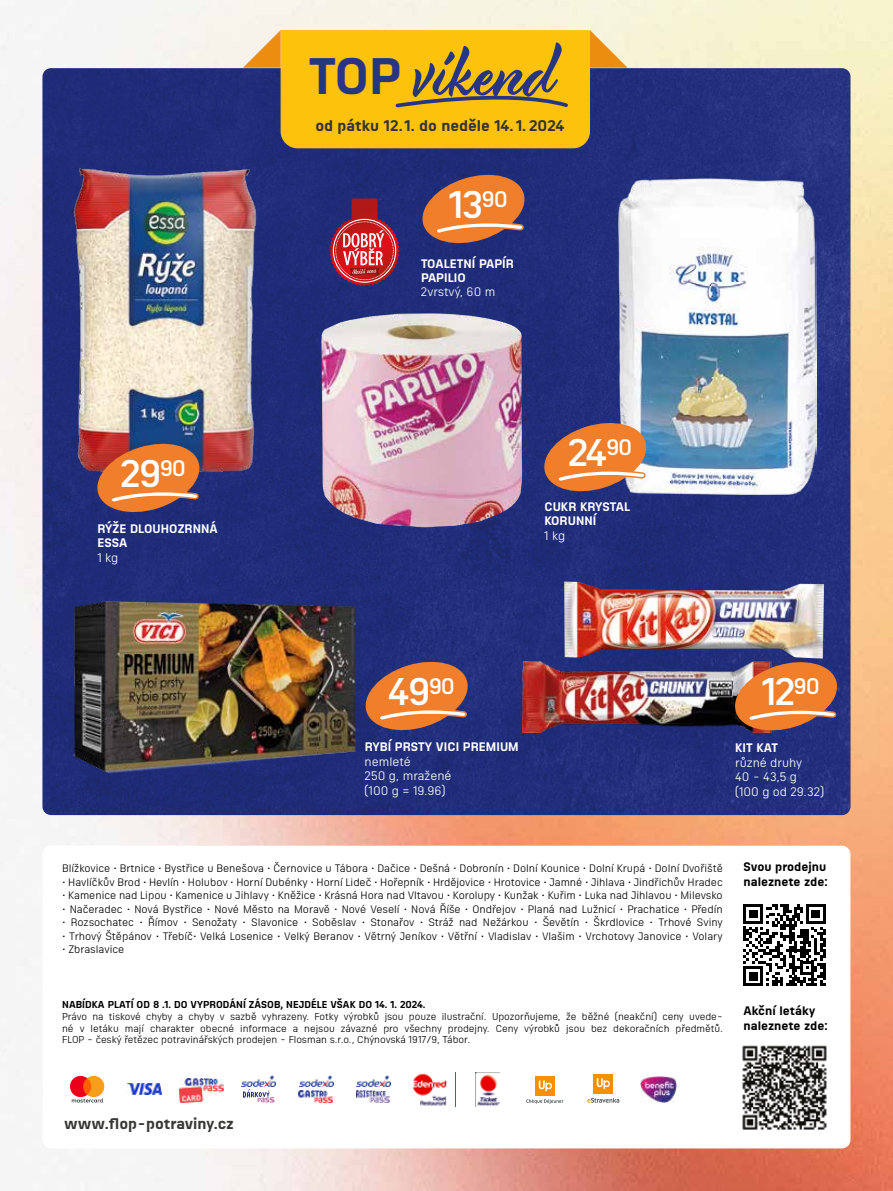
<style>
.page{position:relative;width:893px;height:1191px;background:#fff}
.page>*{position:absolute;margin:0;border:0;box-sizing:border-box;transform-origin:0 0}
.t1{font:74.7px "Modish";color:#283583}
.t2{font:600 37.5px "Sizmo Pro";letter-spacing:-.05em;color:#fff}
.t3{font:700 15px "Sizmo Pro";color:#323334}
.t4{font:700 15px "Sizmo Pro";letter-spacing:-.01em;color:#373735}
.t5{font:700 12px/14.4px "Sizmo Pro";letter-spacing:.005em;color:#fff}
.t6{font:12px/14.4px "Sizmo Pro";color:#fff}
.t7{font:700 12px/14.7px "Sizmo Pro";color:#000}
.t8{font:10.5px "Sizmo Pro";color:#000}
.t9{font:9.75px/11.7px "Sizmo Pro";color:#000;text-align:justify}
.t10{font:700 9.75px "Sizmo Pro";letter-spacing:.005em;color:#000}
.s1{font-family:"Sizmo Pro";font-weight:700;font-size:49.8px}
</style>
<div class="page">
<img style="left:0;top:0;width:893px;height:1191px">
<div style="left:43px;top:845px;width:807px;height:303px;background:#fff;border-radius:9px"></div>
<img style="left:43px;top:68px;width:807px;height:747px">
<svg style="left:243px;top:30px;width:385px;height:118px"></svg>
<img style="left:742px;top:1045px;width:85px;height:85px">
<svg style="left:743px;top:904px;width:82px;height:82px"></svg>
<svg style="left:70px;top:1075px;width:34px;height:27px"></svg>
<img style="left:127px;top:1083px;width:35px;height:11px">
<img style="left:180px;top:1078px;width:43px;height:24px">
<svg style="left:243px;top:1089px;width:31px;height:13px"></svg>
<img style="left:242px;top:1075px;width:34px;height:11px">
<img style="left:298px;top:1091px;width:35px;height:12px">
<img style="left:299px;top:1075px;width:35px;height:11px">
<img style="left:357px;top:1090px;width:32px;height:12px">
<img style="left:357px;top:1075px;width:34px;height:11px">
<img style="left:641px;top:1076px;width:36px;height:26px">
<img style="left:475px;top:1072px;width:25px;height:34px">
<div style="left:535px;top:1076px;width:20px;height:19px;background:#f59100"></div>
<svg style="left:539px;top:1080px;width:13px;height:11px"></svg>
<svg style="left:526px;top:1099px;width:37px;height:4px"></svg>
<svg style="left:587px;top:1097px;width:32px;height:6px"></svg>
<div style="left:593px;top:1073px;width:20px;height:22px;background:#f59100"></div>
<svg style="left:597px;top:1078px;width:13px;height:11px"></svg>
<img style="left:413px;top:1073px;width:34px;height:33px">
<svg style="left:361px;top:657px;width:111px;height:78px"></svg>
<svg style="left:418px;top:170px;width:111px;height:78px"></svg>
<img style="left:564px;top:581px;width:260px;height:77px">
<img style="left:523px;top:661px;width:208px;height:71px">
<svg style="left:731px;top:657px;width:110px;height:78px"></svg>
<img style="left:619px;top:179px;width:197px;height:315px">
<img style="left:320px;top:313px;width:203px;height:214px">
<svg style="left:329px;top:198px;width:71px;height:88px"></svg>
<img style="left:72px;top:601px;width:286px;height:172px">
<img style="left:43px;top:146px;width:230px;height:345px">
<svg style="left:93px;top:439px;width:111px;height:78px"></svg>
<svg style="left:540px;top:418px;width:110px;height:78px"></svg>
<h1 class="t1" style="left:309px;top:25px;width:249px"><span class="s1">TOP</span> víkend</h1>
<h3 class="t3" style="left:315px;top:112px;width:251px">od pátku 12. 1. do neděle 14. 1. 2024</h3>
<h2 class="t2" style="left:449px;top:173px;width:61px">13<sup>90</sup></h2>
<p class="t5" style="left:421px;top:254px;width:94px">TOALETNÍ PAPÍR<br>PAPILIO</p>
<p class="t6" style="left:421px;top:284px;width:76px">2vrstvý, 60 m</p>
<h2 class="t2" style="left:120px;top:442px;width:67px">29<sup>90</sup></h2>
<p class="t5" style="left:97px;top:520px;width:122px">RÝŽE DLOUHOZRNNÁ<br>ESSA</p>
<p class="t6" style="left:97px;top:549px;width:22px">1 kg</p>
<h2 class="t2" style="left:568px;top:421px;width:66px">24<sup>90</sup></h2>
<p class="t5" style="left:544px;top:498px;width:88px">CUKR KRYSTAL<br>KORUNNÍ</p>
<p class="t6" style="left:544px;top:527px;width:22px">1 kg</p>
<h2 class="t2" style="left:388px;top:660px;width:69px">49<sup>90</sup></h2>
<p class="t5" style="left:365px;top:738px;width:156px">RYBÍ PRSTY VICI PREMIUM</p>
<p class="t6" style="left:365px;top:753px;width:88px">nemleté<br>250 g, mražené (100 g = 19.96)</p>
<h2 class="t2" style="left:762px;top:660px;width:60px">12<sup>90</sup></h2>
<p class="t5" style="left:735px;top:739px;width:44px">KIT KAT</p>
<p class="t6" style="left:735px;top:754px;width:91px">různé druhy<br>40 - 43,5 g<br>(100 g od 29.32)</p>
<p class="t8" style="left:62px;top:860px;width:662px">Blížkovice • Brtnice • Bystřice u Benešova • Černovice u Tábora • Dačice • Dešná • Dobronín • Dolní Kounice • Dolní Krupá • Dolní Dvořiště</p>
<p class="t8" style="left:62px;top:874px;width:662px">• Havlíčkův Brod • Hevlín • Holubov • Horní Dubénky • Horní Lideč • Hořepník • Hrdějovice • Hrotovice • Jamné • Jihlava • Jindřichův Hradec</p>
<p class="t8" style="left:62px;top:887px;width:662px">• Kamenice nad Lipou • Kamenice u Jihlavy • Kněžice • Krásná Hora nad Vltavou • Korolupy • Kunžak • Kuřim • Luka nad Jihlavou • Milevsko</p>
<p class="t8" style="left:62px;top:901px;width:662px">• Načeradec • Nová Bystřice • Nové Město na Moravě • Nové Veselí • Nová Říše • Ondřejov • Planá nad Lužnicí • Prachatice • Předín</p>
<p class="t8" style="left:62px;top:914px;width:662px">• Rozsochatec • Římov • Senožaty • Slavonice • Soběslav • Stonařov • Stráž nad Nežárkou • Ševětín • Škrdlovice • Trhové Sviny</p>
<p class="t8" style="left:62px;top:928px;width:662px">• Trhový Štěpánov • Třebíč• Velká Losenice • Velký Beranov • Větrný Jeníkov • Větřní • Vladislav • Vlašim • Vrchotovy Janovice • Volary</p>
<p class="t8" style="left:62px;top:941px;width:64px">• Zbraslavice</p>
<p class="t10" style="left:62px;top:996px;width:365px">NABÍDKA PLATÍ OD 8 .1. DO VYPRODÁNÍ ZÁSOB, NEJDÉLE VŠAK DO 14. 1. 2024.</p>
<p class="t9" style="left:62px;top:1009px;width:662px">Právo na tiskové chyby a chyby v sazbě vyhrazeny. Fotky výrobků jsou pouze ilustrační. Upozorňujeme, že běžné (neakční) ceny uvede&shy;né v letáku mají charakter obecné informace a nejsou závazné pro všechny prodejny. Ceny výrobků jsou bez dekoračních předmětů.<br>FLOP - český řetězec potravinářských prodejen - Flosman s.r.o., Chýnovská 1917/9, Tábor.</p>
<p class="t7" style="left:743px;top:858px;width:86px">Svou prodejnu naleznete zde:</p>
<p class="t7" style="left:743px;top:1002px;width:86px">Akční letáky naleznete zde:</p>
<h3 class="t4" style="left:64px;top:1110px;width:171px">www.flop-potraviny.cz</h3>
</div>
